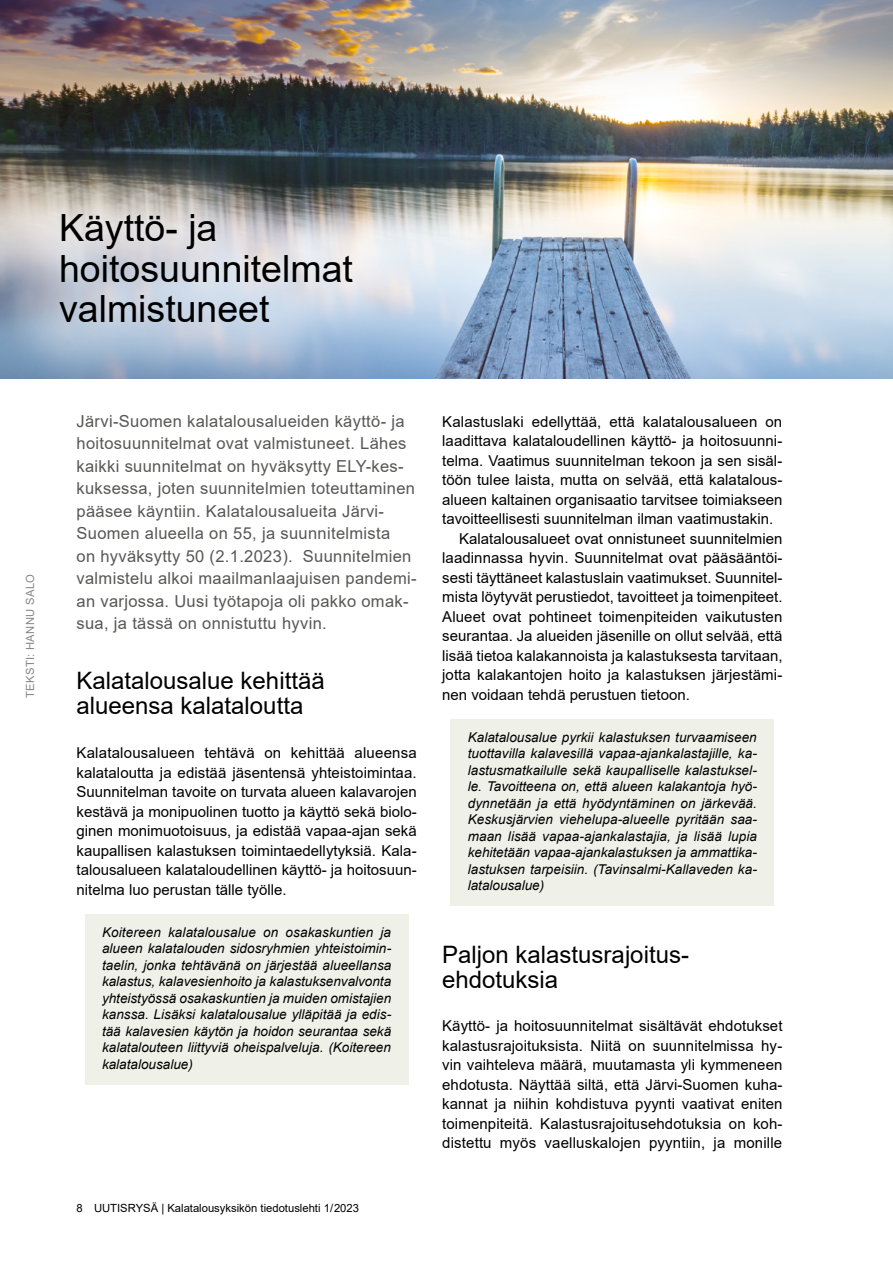
<style>
.page{position:relative;width:893px;height:1263px;background:#fff}
.page>*{position:absolute;margin:0;border:0;box-sizing:border-box;transform-origin:0 0}
.OTS_1{font:37.5px/40.5px "Arial";color:#000}
.OTS_2{font:24px/25.5px "Arial";color:#000}
.Ingressi_2{font:16.5px/22.5px "Arial";letter-spacing:.02em;color:#575756}
.Leipis_eka_kpl{font:15px/19.5px "Arial";color:#000;text-align:justify}
.Leipis{font:15px/19.5px "Arial";color:#000;text-align:justify}
.Sisennetty_teksti{font:italic 13.5px/16.5px "Arial";letter-spacing:.005em;color:#000;text-align:justify}
.t1{font:11.25px "Arial";color:#000}
.Kirjoittajat_RYSÄ{font:11.25px "Arial";letter-spacing:.035em;color:#878787}
</style>
<div class="page">
<img style="left:0;top:0;width:893px;height:378px">
<div style="left:0;top:145px;width:421px;height:247px;background:#fff;opacity:.35"></div>
<div style="left:85px;top:914px;width:323px;height:170px;background:#eff0e8"></div>
<div style="left:451px;top:719px;width:323px;height:187px;background:#eff0e8"></div>
<h1 class="OTS_1" style="left:59px;top:207px;width:295px">Käyttö- ja hoitosuunnitelmat valmistuneet</h1>
<p class="Kirjoittajat_RYSÄ" style="left:22px;top:698px;width:126px;rotate:-90deg">TEKSTI: HANNU SALO</p>
<p class="Ingressi_2" style="left:77px;top:410px;width:342px">Järvi-Suomen kalatalousalueiden käyttö- ja hoitosuunnitelmat ovat valmistuneet. Lähes kaikki suunnitelmat on hyväksytty ELY-kes&shy;kuksessa, joten suunnitelmien toteuttaminen pääsee käyntiin. Kalatalousalueita Järvi-Suomen alueella on 55, ja suunnitelmista<br>on hyväksytty 50 (2.1.2023). Suunnitelmien valmistelu alkoi maailmanlaajuisen pandemi&shy;an varjossa. Uusi työtapoja oli pakko omak&shy;sua, ja tässä on onnistuttu hyvin.</p>
<h2 class="OTS_2" style="left:77px;top:667px;width:250px">Kalatalousalue kehittää alueensa kalataloutta</h2>
<p class="Leipis_eka_kpl" style="left:77px;top:743px;width:342px">Kalatalousalueen tehtävä on kehittää alueensa kalataloutta ja edistää jäsentensä yhteistoimintaa.<br>Suunnitelman tavoite on turvata alueen kalavarojen kestävä ja monipuolinen tuotto ja käyttö sekä biolo&shy;ginen monimuotoisuus, ja edistää vapaa-ajan sekä kaupallisen kalastuksen toimintaedellytyksiä. Kala&shy;talousalueen kalataloudellinen käyttö- ja hoitosuun&shy;nitelma luo perustan tälle työlle.</p>
<p class="Sisennetty_teksti" style="left:102px;top:924px;width:291px">Koitereen kalatalousalue on osakaskuntien ja alueen kalatalouden sidosryhmien yhteistoimin&shy;taelin, jonka tehtävänä on järjestää alueellansa kalastus, kalavesienhoito ja kalastuksenvalvonta yhteistyössä osakaskuntien ja muiden omistajien kanssa. Lisäksi kalatalousalue ylläpitää ja edis&shy;tää kalavesien käytön ja hoidon seurantaa sekä kalatalouteen liittyviä oheispalveluja. (Koitereen kalatalousalue)</p>
<p class="t1" style="left:77px;top:1200px;width:284px">8 UUTISRYSÄ | Kalatalousyksikön tiedotuslehti 1/ 2023</p>
<p class="Leipis_eka_kpl" style="left:442px;top:412px;width:342px">Kalastuslaki edellyttää, että kalatalousalueen on laadittava kalataloudellinen käyttö- ja hoitosuunni&shy;telma. Vaatimus suunnitelman tekoon ja sen sisäl&shy;töön tulee laista, mutta on selvää, että kalatalous&shy;alueen kaltainen organisaatio tarvitsee toimiakseen tavoitteellisesti suunnitelman ilman vaatimustakin.</p>
<p class="Leipis" style="left:442px;top:529px;width:342px;text-indent:17px">Kalatalousalueet ovat onnistuneet suunnitelmien laadinnassa hyvin. Suunnitelmat ovat pääsääntöi&shy;sesti täyttäneet kalastuslain vaatimukset. Suunnitel&shy;mista löytyvät perustiedot, tavoitteet ja toimenpiteet.<br>Alueet ovat pohtineet toimenpiteiden vaikutusten seurantaa. Ja alueiden jäsenille on ollut selvää, että lisää tietoa kalakannoista ja kalastuksesta tarvitaan, jotta kalakantojen hoito ja kalastuksen järjestämi&shy;nen voidaan tehdä perustuen tietoon.</p>
<p class="Sisennetty_teksti" style="left:468px;top:729px;width:291px">Kalatalousalue pyrkii kalastuksen turvaamiseen tuottavilla kalavesillä vapaa-ajankalastajille, ka&shy;lastusmatkailulle sekä kaupalliselle kalastuksel&shy;le. Tavoitteena on, että alueen kalakantoja hyö&shy;dynnetään ja että hyödyntäminen on järkevää.<br>Keskusjärvien viehelupa-alueelle pyritään saa&shy;maan lisää vapaa-ajankalastajia, ja lisää lupia kehitetään vapaa-ajankalastuksen ja ammattika&shy;lastuksen tarpeisiin. (Tavinsalmi-Kallaveden ka&shy;latalousalue)</p>
<h2 class="OTS_2" style="left:442px;top:941px;width:248px">Paljon kalastusrajoitus&shy;ehdotuksia</h2>
<p class="Leipis_eka_kpl" style="left:442px;top:1016px;width:342px">Käyttö- ja hoitosuunnitelmat sisältävät ehdotukset kalastusrajoituksista. Niitä on suunnitelmissa hy&shy;vin vaihteleva määrä, muutamasta yli kymmeneen ehdotusta. Näyttää siltä, että Järvi-Suomen kuha&shy;kannat ja niihin kohdistuva pyynti vaativat eniten toimenpiteitä. Kalastusrajoitusehdotuksia on koh&shy;distettu myös vaelluskalojen pyyntiin, ja monille</p>
</div>
